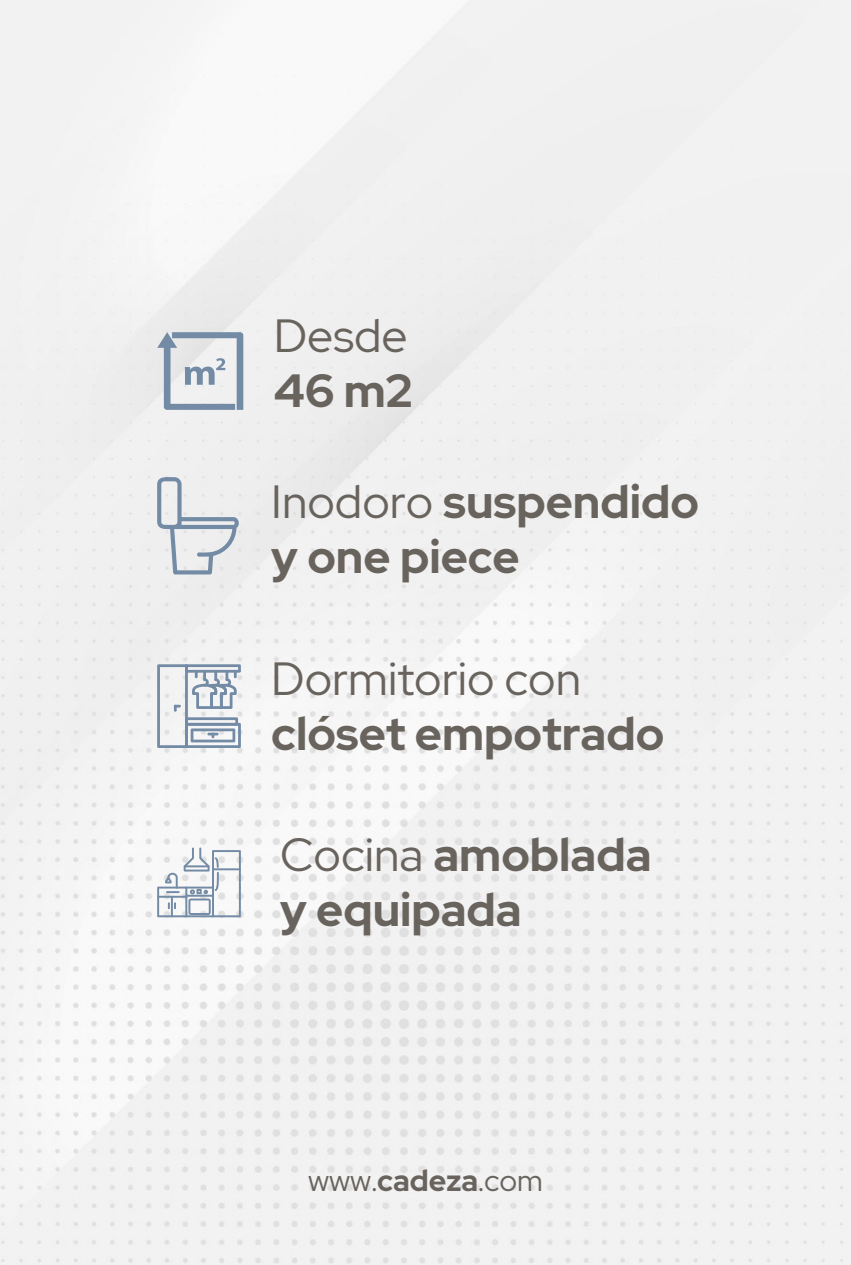
<style>
.page{position:relative;width:851px;height:1265px;background:#fff}
.page>*{position:absolute;margin:0;border:0;box-sizing:border-box;transform-origin:0 0}
.t1{font:700 46.35px "Red Hat Display";color:#69635e}
.t2{font:46.35px "Red Hat Display";color:#69635e}
.t3{font:30px "Red Hat Display";color:#69635e}
.s1{font-weight:400}
.s2{font-weight:700}
</style>
<div class="page">
<div style="left:0;top:0;width:850px;height:1264px;background:#f1f1f1"></div>
<svg style="left:157px;top:475px;width:83px;height:99px"></svg>
<svg style="left:157px;top:664px;width:83px;height:83px"></svg>
<svg style="left:157px;top:847px;width:83px;height:70px"></svg>
<hr style="left:184px;top:865px;width:25px;height:2px;background:#748ba6">
<svg style="left:157px;top:332px;width:86px;height:78px"></svg>
<p class="t2" style="left:274px;top:305px;width:135px">Desde</p>
<p class="t1" style="left:274px;top:360px;width:140px">46 m2</p>
<p class="t1" style="left:271px;top:471px;width:429px"><span class="s1">Inodoro</span> suspendido</p>
<p class="t1" style="left:271px;top:526px;width:250px">y one piece</p>
<p class="t2" style="left:271px;top:647px;width:311px">Dormitorio con</p>
<h2 class="t1" style="left:271px;top:702px;width:394px">clóset empotrado</h2>
<h1 class="t1" style="left:280px;top:823px;width:373px"><span class="s1">Cocina</span> amoblada</h1>
<h2 class="t1" style="left:280px;top:878px;width:243px">y equipada</h2>
<h1 class="t3" style="left:308px;top:1160px;width:236px">www.<span class="s2">cadeza</span>.com</h1>
</div>
